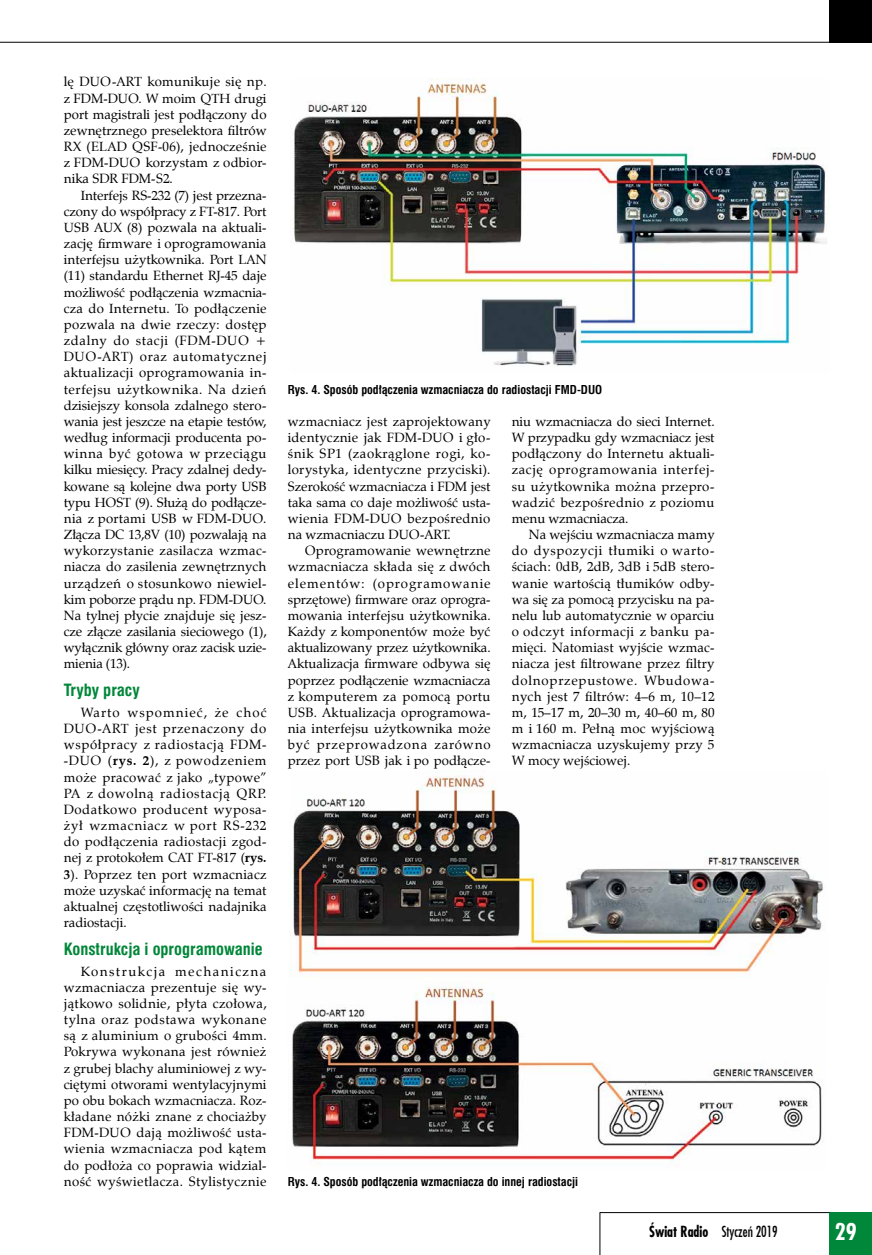
<style>
.page{position:relative;width:872px;height:1255px;background:#fff}
.page>*{position:absolute;margin:0;border:0;box-sizing:border-box;transform-origin:0 0}
.t1{font:700 22.5px "Fujiyama";color:#fff}
.t2{font:700 16.5px "Swis 721 Cn EU";color:#008739}
.t3{font:15px "Fujiyama";color:#000;scale:.9 1}
.t4{font:13.2px/16.2px "Zapf Calligr EU";letter-spacing:.015em;color:#000;text-align:justify}
.t5{font:700 12px "Swis 721 Cn EU";color:#000}
.s1{font-weight:700}
</style>
<div class="page">
<div style="left:829px;top:1212px;width:43px;height:42px;background:#008739"></div>
<div style="left:829px;top:0;width:43px;height:43px;background:#000"></div>
<hr style="left:600px;top:1212px;width:229px;height:1px;background:#000">
<hr style="left:599px;top:1212px;width:1px;height:42px;background:#000">
<hr style="left:0;top:42px;width:872px;height:1px;background:#000">
<img style="left:292px;top:79px;width:535px;height:287px">
<img style="left:289px;top:771px;width:534px;height:395px">
<p class="t4" style="left:64px;top:74px;width:204px">lę DUO-ART komunikuje się np. z FDM-DUO. W moim QTH drugi port magistrali jest podłączony do zewnętrznego preselektora filtrów RX (ELAD QSF-06), jednocześnie z FDM-DUO korzystam z odbior&shy;nika SDR FDM-S2.</p>
<p class="t4" style="left:64px;top:187px;width:204px;text-indent:17px">Interfejs RS-232 (7) jest przezna&shy;czony do współpracy z FT-817. Port USB AUX (8) pozwala na aktuali&shy;zację firmware i oprogramowania interfejsu użytkownika. Port LAN (11) standardu Ethernet RJ-45 daje możliwość podłączenia wzmacnia&shy;cza do Internetu. To podłączenie pozwala na dwie rzeczy: dostęp zdalny do stacji (FDM-DUO + DUO-ART) oraz automatycznej aktualizacji oprogramowania in&shy;terfejsu użytkownika. Na dzień dzisiejszy konsola zdalnego stero&shy;wania jest jeszcze na etapie testów, według informacji producenta po&shy;winna być gotowa w przeciągu kilku miesięcy. Pracy zdalnej dedy&shy;kowane są kolejne dwa porty USB typu HOST (9). Służą do podłącze&shy;nia z portami USB w FDM-DUO.<br>Złącza DC 13,8V (10) pozwalają na wykorzystanie zasilacza wzmac&shy;niacza do zasilenia zewnętrznych urządzeń o stosunkowo niewiel&shy;kim poborze prądu np. FDM-DUO.<br>Na tylnej płycie znajduje się jesz&shy;cze złącze zasilania sieciowego (1), wyłącznik główny oraz zacisk uzie&shy;mienia (13).</p>
<p class="t2" style="left:64px;top:680px;width:77px">Tryby pracy</p>
<p class="t4" style="left:64px;top:704px;width:204px;text-indent:17px">Warto wspomnieć, że choć DUO-ART jest przenaczony do współpracy z radiostacją FDM--DUO (<span class="s1">rys. 2</span>), z powodzeniem może pracować z jako „typowe” PA z dowolną radiostacją QRP.<br>Dodatkowo producent wyposa&shy;żył wzmacniacz w port RS-232 do podłączenia radiostacji zgod&shy;nej z protokołem CAT FT-817 (<span class="s1">rys.<br>3</span>). Poprzez ten port wzmacniacz może uzyskać informację na temat aktualnej częstotliwości nadajnika radiostacji.</p>
<p class="t2" style="left:64px;top:939px;width:200px">Konstrukcja i oprogramowanie</p>
<p class="t4" style="left:64px;top:963px;width:204px;text-indent:17px">Konstrukcja mechaniczna wzmacniacza prezentuje się wy&shy;jątkowo solidnie, płyta czołowa, tylna oraz podstawa wykonane są z aluminium o grubości 4mm.<br>Pokrywa wykonana jest również z grubej blachy aluminiowej z wy&shy;ciętymi otworami wentylacyjnymi po obu bokach wzmacniacza. Roz&shy;kładane nóżki znane z chociażby FDM-DUO dają możliwość usta&shy;wienia wzmacniacza pod kątem do podłoża co poprawia widzial&shy;ność wyświetlacza. Stylistycznie</p>
<p class="t5" style="left:288px;top:382px;width:316px">Rys. 4. Sposób podłączenia wzmacniacza do radiostacji FMD-DUO</p>
<p class="t4" style="left:288px;top:413px;width:204px">wzmacniacz jest zaprojektowany identycznie jak FDM-DUO i gło&shy;śnik SP1 (zaokrąglone rogi, ko&shy;lorystyka, identyczne przyciski).<br>Szerokość wzmacniacza i FDM jest taka sama co daje możliwość usta&shy;wienia FDM-DUO bezpośrednio na wzmacniaczu DUO-ART.</p>
<p class="t4" style="left:288px;top:543px;width:204px;text-indent:17px">Oprogramowanie wewnętrzne wzmacniacza składa się z dwóch elementów: (oprogramowanie sprzętowe) firmware oraz oprogra&shy;mowania interfejsu użytkownika.<br>Każdy z komponentów może być aktualizowany przez użytkownika.<br>Aktualizacja firmware odbywa się poprzez podłączenie wzmacniacza z komputerem za pomocą portu USB. Aktualizacja oprogramowa&shy;nia interfejsu użytkownika może być przeprowadzona zarówno przez port USB jak i po podłącze-</p>
<p class="t4" style="left:512px;top:413px;width:204px">niu wzmacniacza do sieci Internet.<br>W przypadku gdy wzmacniacz jest podłączony do Internetu aktuali&shy;zację oprogramowania interfej&shy;su użytkownika można przepro&shy;wadzić bezpośrednio z poziomu menu wzmacniacza.</p>
<p class="t4" style="left:512px;top:526px;width:204px;text-indent:17px">Na wejściu wzmacniacza mamy do dyspozycji tłumiki o warto&shy;ściach: 0dB, 2dB, 3dB i 5dB stero&shy;wanie wartością tłumików odby&shy;wa się za pomocą przycisku na pa&shy;nelu lub automatycznie w oparciu o odczyt informacji z banku pa&shy;mięci. Natomiast wyjście wzmac&shy;niacza jest filtrowane przez filtry dolnoprzepustowe. Wbudowa&shy;nych jest 7 filtrów: 4–6 m, 10–12 m, 15–17 m, 20–30 m, 40–60 m, 80 m i 160 m. Pełną moc wyjściową wzmacniacza uzyskujemy przy 5<br>W mocy wejściowej.</p>
<p class="t5" style="left:288px;top:1173px;width:292px">Rys. 4. Sposób podłączenia wzmacniacza do innej radiostacji</p>
<p class="t3" style="left:649px;top:1221px;width:144px"><span class="s1">Świat Radio</span> Styczeń 2019</p>
<h1 class="t1" style="left:834px;top:1216px;width:24px">29</h1>
</div>
